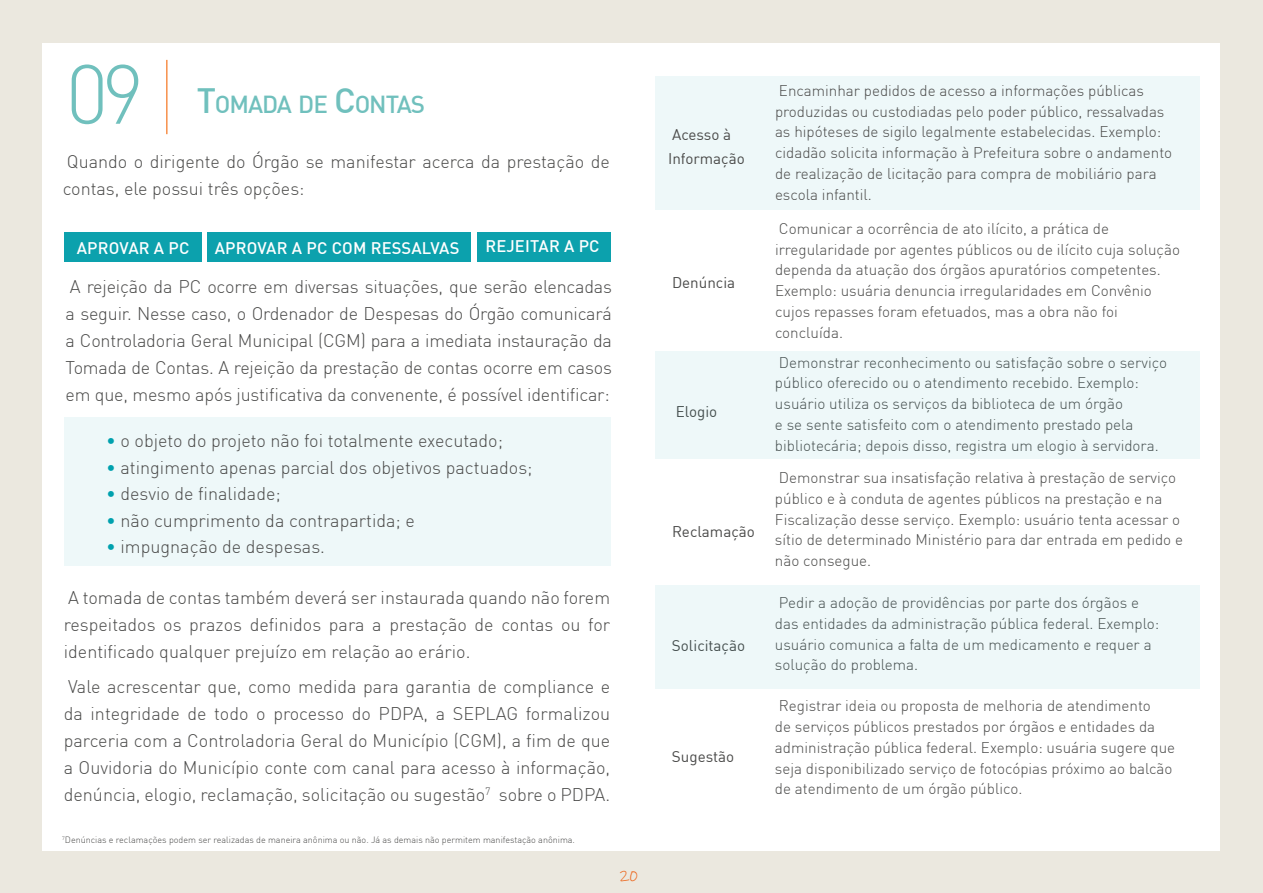
<style>
.page{position:relative;width:1263px;height:893px;background:#ebe8df}
.page>*{position:absolute;margin:0;border:0;box-sizing:border-box;transform-origin:0 0}
.t1{font:300 82.5px "DIN";color:#70c0bd}
.t2{font:500 24.15px "DIN";letter-spacing:-.05em;color:#70c0bd}
.t3{font:300 18px/27px "DIN";color:#4a4a49;text-align:justify}
.t4{font:500 16.5px "DIN";letter-spacing:.01em;color:#fff}
.t5{font:300 15.15px/20.7px "DIN";color:#4a4a49}
.t6{font:15.15px/23.5px "DIN";color:#4a4a49}
.t7{font:15px "Ink Free";color:#ec681f}
.t8{font:300 9px "DIN";color:#4a4a49}
.s1{font-size:34.5px}
.s2{color:#00a1ae}
</style>
<div class="page">
<div style="left:43px;top:43px;width:1177px;height:807px;background:#fff"></div>
<div style="left:64px;top:417px;width:546px;height:149px;background:#eef8f9"></div>
<div style="left:655px;top:76px;width:544px;height:134px;background:#eef8f9"></div>
<div style="left:655px;top:351px;width:544px;height:107px;background:#eef8f9"></div>
<div style="left:655px;top:586px;width:544px;height:103px;background:#eef8f9"></div>
<hr style="left:166px;top:60px;width:2px;height:74px;background:#f7904b">
<div style="left:65px;top:232px;width:137px;height:30px;background:#0ca1ad"></div>
<div style="left:207px;top:232px;width:264px;height:30px;background:#0ca1ad"></div>
<div style="left:477px;top:232px;width:134px;height:30px;background:#0ca1ad"></div>
<h1 class="t1" style="left:66px;top:43px;width:80px">09</h1>
<h2 class="t2" style="left:197px;top:89px;width:35px"><span class="s1">T</span>OMA</h2>
<h2 class="t2" style="left:262px;top:89px;width:149px">DA DE <span class="s1">C</span>ONTAS</h2>
<p class="t3" style="left:63px;top:148px;width:549px">Quando o dirigente do Órgão se manifestar acerca da prestação de contas, ele possui três opções:</p>
<p class="t4" style="left:77px;top:238px;width:114px">APROVAR A PC</p>
<p class="t4" style="left:215px;top:238px;width:246px">APROVAR A PC COM RESSALVAS</p>
<p class="t4" style="left:485px;top:236px;width:116px">REJEITAR A PC</p>
<p class="t3" style="left:66px;top:273px;width:548px">A rejeição da PC ocorre em diversas situações, que serão elencadas a seguir. Nesse caso, o Ordenador de Despesas do Órgão comunicará a Controladoria Geral Municipal (CGM) para a imediata instauração da Tomada de Contas. A rejeição da prestação de contas ocorre em casos em que, mesmo após justificativa da convenente, é possível identificar:</p>
<p class="t3" style="left:106px;top:427px;width:398px"><span class="s2">•</span> o objeto do projeto não foi totalmente executado;</p>
<p class="t3" style="left:106px;top:453px;width:428px"><span class="s2">•</span> atingimento apenas parcial dos objetivos pactuados;</p>
<p class="t3" style="left:106px;top:480px;width:176px"><span class="s2">•</span> desvio de finalidade;</p>
<p class="t3" style="left:106px;top:506px;width:310px"><span class="s2">•</span> não cumprimento da contrapartida; e</p>
<p class="t3" style="left:106px;top:533px;width:220px"><span class="s2">•</span> impugnação de despesas.</p>
<p class="t3" style="left:64px;top:584px;width:548px">A tomada de contas também deverá ser instaurada quando não forem respeitados os prazos definidos para a prestação de contas ou for identificado qualquer prejuízo em relação ao erário.</p>
<p class="t3" style="left:64px;top:673px;width:548px">Vale acrescentar que, como medida para garantia de compliance e da integridade de todo o processo do PDPA, a SEPLAG formalizou parceria com a Controladoria Geral do Município (CGM), a fim de que a Ouvidoria do Município conte com canal para acesso à informação, denúncia, elogio, reclamação, solicitação ou sugestão<sup>7</sup> sobre o PDPA.</p>
<p class="t8" style="left:62px;top:834px;width:514px"><sup>7</sup>Denúncias e reclamações podem ser realizadas de maneira anônima ou não. Já as demais não permitem manifestação anônima.</p>
<p class="t7" style="left:619px;top:866px;width:20px">20</p>
<p class="t6" style="left:668px;top:123px;width:78px">Acesso à<br>Informação</p>
<p class="t6" style="left:672px;top:270px;width:65px">Denúncia</p>
<p class="t6" style="left:676px;top:399px;width:43px">Elogio</p>
<p class="t6" style="left:672px;top:519px;width:84px">Reclamação</p>
<p class="t6" style="left:672px;top:634px;width:75px">Solicitação</p>
<p class="t6" style="left:672px;top:745px;width:64px">Sugestão</p>
<p class="t5" style="left:775px;top:80px;width:399px">Encaminhar pedidos de acesso a informações públicas produzidas ou custodiadas pelo poder público, ressalvadas as hipóteses de sigilo legalmente estabelecidas. Exemplo: cidadão solicita informação à Prefeitura sobre o andamento de realização de licitação para compra de mobiliário para escola infantil.</p>
<p class="t5" style="left:775px;top:218px;width:407px">Comunicar a ocorrência de ato ilícito, a prática de irregularidade por agentes públicos ou de ilícito cuja solução dependa da atuação dos órgãos apuratórios competentes.<br>Exemplo: usuária denuncia irregularidades em Convênio cujos repasses foram efetuados, mas a obra não foi concluída.</p>
<p class="t5" style="left:775px;top:352px;width:394px">Demonstrar reconhecimento ou satisfação sobre o serviço público oferecido ou o atendimento recebido. Exemplo: usuário utiliza os serviços da biblioteca de um órgão<br>e se sente satisfeito com o atendimento prestado pela bibliotecária; depois disso, registra um elogio à servidora.</p>
<p class="t5" style="left:775px;top:467px;width:410px">Demonstrar sua insatisfação relativa à prestação de serviço público e à conduta de agentes públicos na prestação e na Fiscalização desse serviço. Exemplo: usuário tenta acessar o sítio de determinado Ministério para dar entrada em pedido e não consegue.</p>
<p class="t5" style="left:775px;top:592px;width:386px">Pedir a adoção de providências por parte dos órgãos e das entidades da administração pública federal. Exemplo: usuário comunica a falta de um medicamento e requer a solução do problema.</p>
<p class="t5" style="left:775px;top:695px;width:402px">Registrar ideia ou proposta de melhoria de atendimento<br>de serviços públicos prestados por órgãos e entidades da administração pública federal. Exemplo: usuária sugere que seja disponibilizado serviço de fotocópias próximo ao balcão de atendimento de um órgão público.</p>
</div>
